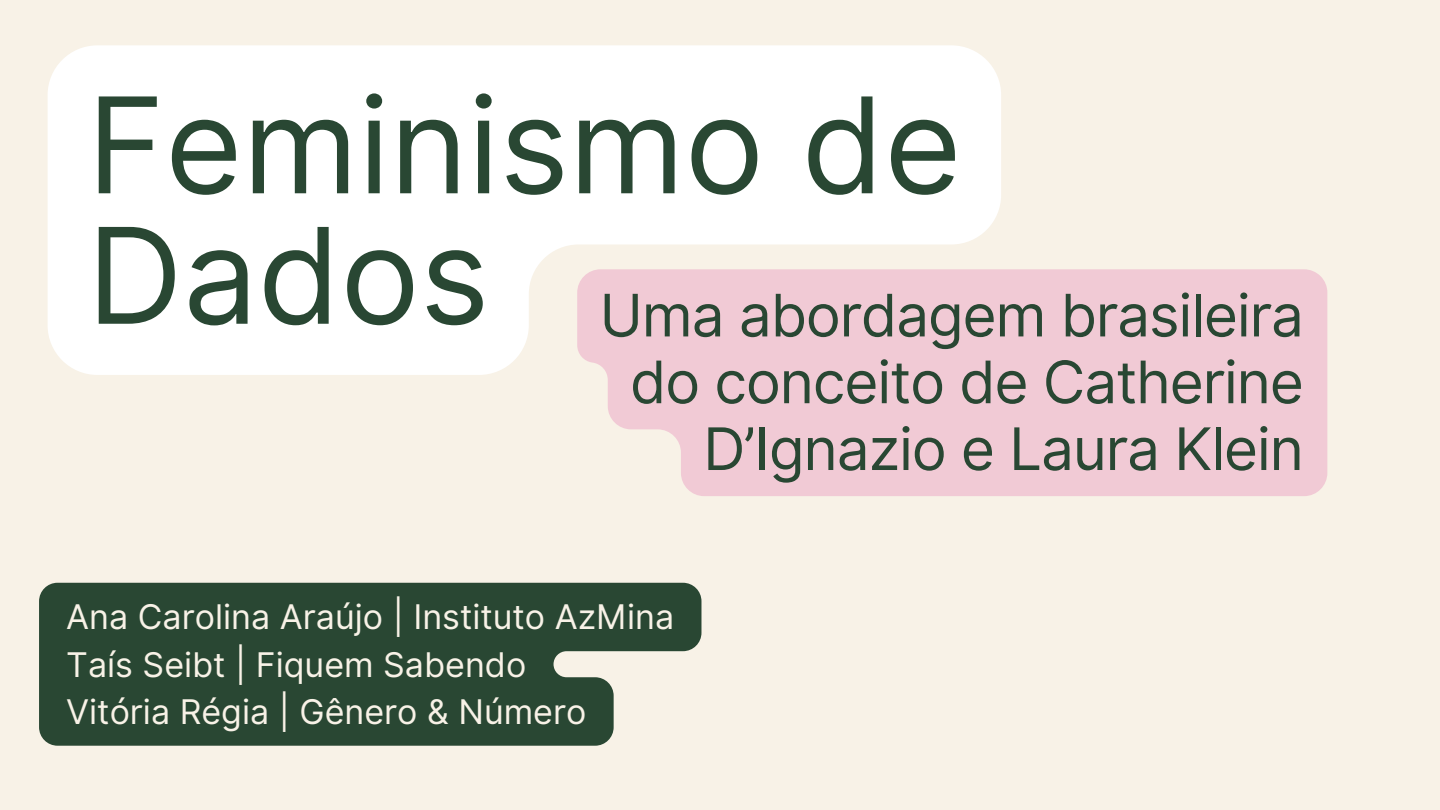
<style>
.page{position:relative;width:1440px;height:810px;background:#f8f2e7}
.page>*{position:absolute;margin:0;border:0;box-sizing:border-box;transform-origin:0 0}
.t1{font:133.1px/130.5px "Inter";color:#294733}
.t2{font:58.6px/66.8px "Inter";letter-spacing:-.02em;color:#294733;text-align:right}
.t3{font:34px "Inter";color:#f8f2e7}
</style>
<div class="page">
<svg style="left:48px;top:45px;width:953px;height:330px;background:#fefefd"></svg>
<svg style="left:39px;top:583px;width:662px;height:163px;background:#3c5744"></svg>
<div style="left:577px;top:269px;width:750px;height:227px;background:#f1cad5"></div>
<h1 class="t1" style="left:87px;top:80px;width:876px">Feminismo de<br>Dados</h1>
<p class="t2" style="left:599px;top:282px;width:706px">Uma abordagem brasileira do conceito de Catherine<br>D’Ignazio e Laura Klein</p>
<h2 class="t3" style="left:66px;top:597px;width:609px">Ana Carolina Araújo | Instituto AzMina</h2>
<p class="t3" style="left:66px;top:644px;width:462px">Taís Seibt | Fiquem Sabendo</p>
<p class="t3" style="left:66px;top:691px;width:522px">Vitória Régia | Gênero &amp; Número</p>
</div>
